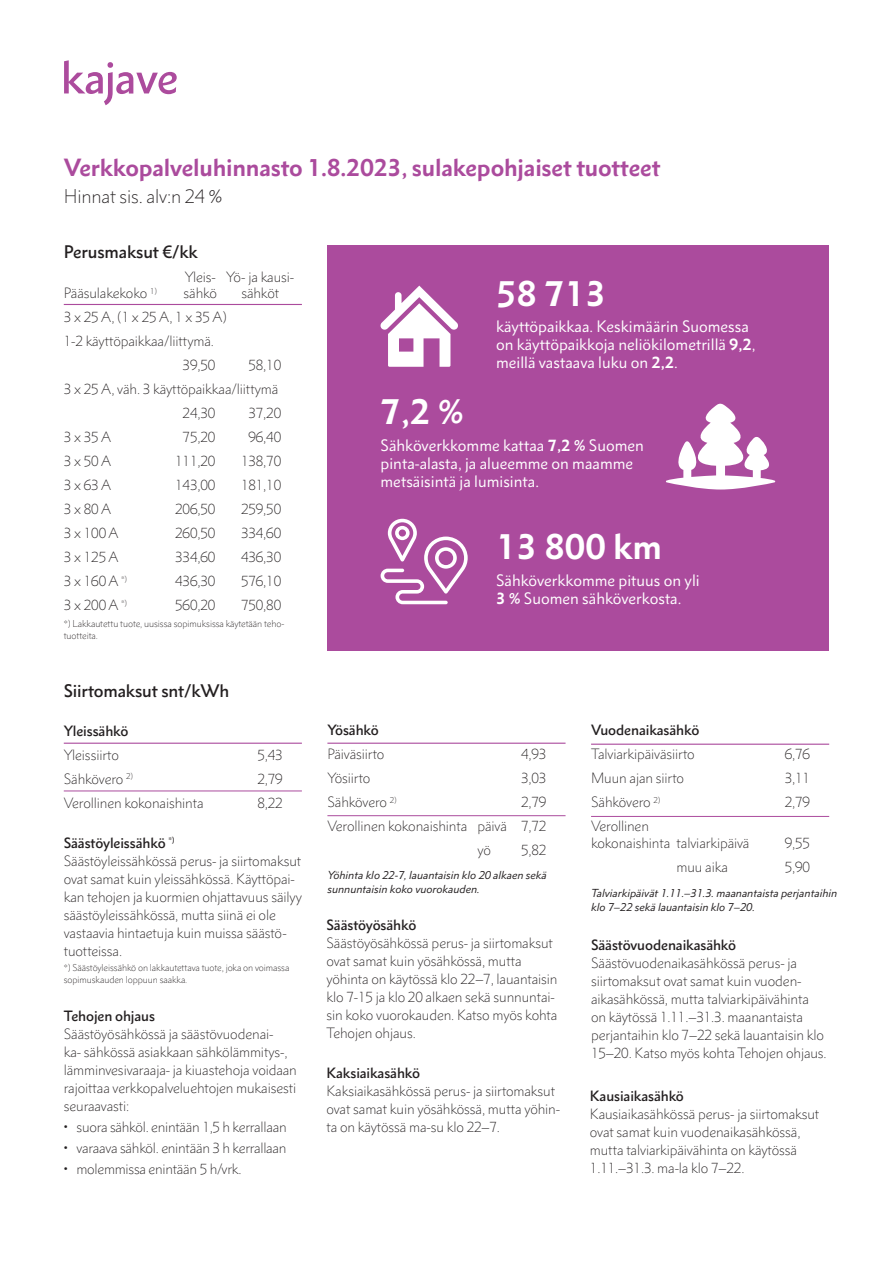
<style>
.page{position:relative;width:893px;height:1263px;background:#fff}
.page>*{position:absolute;margin:0;border:0;box-sizing:border-box;transform-origin:0 0}
.t1{font:700 33px "Metro Nova Pro";color:#fff}
.t2{font:700 22.5px "Metro Nova Pro";letter-spacing:-.01em;color:#ab4b9d}
.t3{font:300 18px "Metro Nova Pro";letter-spacing:-.01em;color:#231f20}
.t4{font:500 16.5px "Metro Nova Pro";letter-spacing:-.01em;color:#231f20}
.t5{font:15px/18px "Metro Nova Pro";color:#fff}
.t6{font:300 13.5px/18px "Metro Nova Pro";letter-spacing:-.01em;color:#231f20}
.t7{font:500 13.5px "Metro Nova Pro";letter-spacing:-.01em;color:#231f20}
.t8{font:italic 10.5px/13.5px "Metro Nova Pro";color:#231f20}
.t9{font:300 9px/12px "Metro Nova Pro";letter-spacing:-.01em;color:#231f20}
.s1{font-weight:700}
</style>
<div class="page">
<div style="left:327px;top:245px;width:501px;height:406px;background:#ab4b9d"></div>
<hr style="left:64px;top:304px;width:238px;height:1px;background:#ab4b9d">
<hr style="left:64px;top:743px;width:238px;height:1px;background:#ab4b9d">
<hr style="left:64px;top:790px;width:238px;height:1px;background:#ab4b9d">
<hr style="left:591px;top:816px;width:238px;height:1px;background:#ab4b9d">
<hr style="left:327px;top:815px;width:239px;height:1px;background:#ab4b9d">
<hr style="left:327px;top:743px;width:239px;height:1px;background:#ab4b9d">
<hr style="left:591px;top:744px;width:238px;height:1px;background:#ab4b9d">
<svg style="left:64px;top:60px;width:113px;height:45px"></svg>
<svg style="left:381px;top:519px;width:87px;height:85px"></svg>
<svg style="left:666px;top:404px;width:109px;height:85px"></svg>
<svg style="left:380px;top:286px;width:78px;height:81px"></svg>
<p class="t2" style="left:64px;top:153px;width:598px">Verkkopalveluhinnasto 1.8.2023, sulakepohjaiset tuotteet</p>
<p class="t3" style="left:64px;top:185px;width:160px">Hinnat sis. alv:n 24 %</p>
<p class="t4" style="left:64px;top:241px;width:136px">Perusmaksut €/kk</p>
<p class="t6" style="left:185px;top:268px;width:111px">Yleis- Yö- ja kausi-</p>
<p class="t6" style="left:64px;top:284px;width:95px">Pääsulakekoko <sup>1)</sup></p>
<p class="t6" style="left:184px;top:284px;width:35px">sähkö</p>
<p class="t6" style="left:241px;top:284px;width:39px">sähköt</p>
<p class="t6" style="left:64px;top:308px;width:165px">3 x 25 A, (1 x 25 A, 1 x 35 A)</p>
<p class="t6" style="left:64px;top:329px;width:153px;line-height:24px;text-align:right">1-2 käyttöpaikkaa/liittymä.<br>39,50</p>
<p class="t6" style="left:248px;top:356px;width:34px">58,10</p>
<p class="t6" style="left:64px;top:380px;width:216px">3 x 25 A, väh. 3 käyttöpaikkaa/liittymä</p>
<p class="t6" style="left:183px;top:404px;width:34px">24,30</p>
<p class="t6" style="left:248px;top:404px;width:34px">37,20</p>
<p class="t6" style="left:64px;top:428px;width:49px">3 x 35 A</p>
<p class="t6" style="left:183px;top:428px;width:34px">75,20</p>
<p class="t6" style="left:248px;top:428px;width:34px">96,40</p>
<p class="t6" style="left:64px;top:452px;width:49px">3 x 50 A</p>
<p class="t6" style="left:175px;top:452px;width:42px">111,20</p>
<p class="t6" style="left:241px;top:452px;width:42px">138,70</p>
<p class="t6" style="left:64px;top:476px;width:49px">3 x 63 A</p>
<p class="t6" style="left:175px;top:476px;width:42px">143,00</p>
<p class="t6" style="left:241px;top:476px;width:42px">181,10</p>
<p class="t6" style="left:64px;top:500px;width:49px">3 x 80 A</p>
<p class="t6" style="left:175px;top:500px;width:42px">206,50</p>
<p class="t6" style="left:241px;top:500px;width:42px">259,50</p>
<p class="t6" style="left:64px;top:524px;width:56px">3 x 100 A</p>
<p class="t6" style="left:175px;top:524px;width:42px">260,50</p>
<p class="t6" style="left:241px;top:524px;width:42px">334,60</p>
<p class="t6" style="left:64px;top:548px;width:56px">3 x 125 A</p>
<p class="t6" style="left:175px;top:548px;width:42px">334,60</p>
<p class="t6" style="left:241px;top:548px;width:42px">436,30</p>
<p class="t6" style="left:64px;top:572px;width:65px">3 x 160 A <sup>*)</sup></p>
<p class="t6" style="left:175px;top:572px;width:42px">436,30</p>
<p class="t6" style="left:241px;top:572px;width:42px">576,10</p>
<p class="t6" style="left:64px;top:596px;width:65px">3 x 200 A <sup>*)</sup></p>
<p class="t6" style="left:175px;top:596px;width:42px">560,20</p>
<p class="t6" style="left:241px;top:596px;width:42px">750,80</p>
<p class="t9" style="left:64px;top:617px;width:222px">*) Lakkautettu tuote, uusissa sopimuksissa käytetään teho&shy;tuotteita.</p>
<p class="t4" style="left:64px;top:680px;width:167px">Siirtomaksut snt/kWh</p>
<p class="t7" style="left:64px;top:722px;width:66px">Yleissähkö</p>
<p class="t6" style="left:64px;top:745px;width:57px">Yleissiirto</p>
<p class="t6" style="left:257px;top:745px;width:27px">5,43</p>
<p class="t6" style="left:64px;top:769px;width:71px">Sähkövero <sup>2)</sup></p>
<p class="t6" style="left:257px;top:769px;width:27px">2,79</p>
<p class="t6" style="left:64px;top:793px;width:141px">Verollinen kokonaishinta</p>
<p class="t6" style="left:257px;top:793px;width:27px">8,22</p>
<p class="t7" style="left:64px;top:834px;width:112px">Säästöyleissähkö <sup>*)</sup></p>
<p class="t6" style="left:64px;top:851px;width:240px">Säästöyleissähkössä perus- ja siirtomaksut ovat samat kuin yleissähkössä. Käyttöpai&shy;kan tehojen ja kuormien ohjattavuus säilyy säästöyleissähkössä, mutta siinä ei ole vastaavia hintaetuja kuin muissa säästö&shy;tuotteissa.</p>
<p class="t9" style="left:64px;top:961px;width:227px">*) Säästöyleissähkö on lakkautettava tuote, joka on voimassa sopimuskauden loppuun saakka.</p>
<p class="t7" style="left:64px;top:1007px;width:93px">Tehojen ohjaus</p>
<p class="t6" style="left:64px;top:1024px;width:235px">Säästöyösähkössä ja säästövuodenai-<br>ka- sähkössä asiakkaan sähkölämmitys-, lämminvesivaraaja- ja kiuastehoja voidaan rajoittaa verkkopalveluehtojen mukaisesti seuraavasti:</p>
<p class="t6" style="left:64px;top:1117px;width:224px">• suora sähköl. enintään 1,5 h kerrallaan</p>
<p class="t6" style="left:64px;top:1138px;width:224px">• varaava sähköl. enintään 3 h kerrallaan</p>
<p class="t6" style="left:64px;top:1159px;width:179px">• molemmissa enintään 5 h/vrk.</p>
<p class="t1" style="left:496px;top:273px;width:111px">58 713</p>
<p class="t1" style="left:381px;top:391px;width:85px">7,2 %</p>
<p class="t5" style="left:496px;top:318px;width:261px">käyttöpaikkaa. Keskimäärin Suomessa on käyttöpaikkoja neliökilometrillä <span class="s1">9,2</span>, meillä vastaava luku on <span class="s1">2,2</span>.</p>
<p class="t5" style="left:381px;top:436px;width:265px">Sähköverkkomme kattaa <span class="s1">7,2 %</span> Suomen pinta-alasta, ja alueemme on maamme metsäisintä ja lumisinta.</p>
<p class="t1" style="left:496px;top:526px;width:168px">13 800 km</p>
<p class="t5" style="left:496px;top:571px;width:205px">Sähköverkkomme pituus on yli<br><span class="s1">3 %</span> Suomen sähköverkosta.</p>
<p class="t7" style="left:327px;top:722px;width:53px">Yösähkö</p>
<p class="t6" style="left:327px;top:745px;width:59px">Päiväsiirto</p>
<p class="t6" style="left:521px;top:745px;width:27px">4,93</p>
<p class="t6" style="left:327px;top:769px;width:44px">Yösiirto</p>
<p class="t6" style="left:521px;top:769px;width:27px">3,03</p>
<p class="t6" style="left:327px;top:793px;width:71px">Sähkövero <sup>2)</sup></p>
<p class="t6" style="left:521px;top:793px;width:27px">2,79</p>
<p class="t6" style="left:327px;top:817px;width:220px">Verollinen kokonaishinta päivä 7,72</p>
<p class="t6" style="left:477px;top:841px;width:15px">yö</p>
<p class="t6" style="left:521px;top:841px;width:27px">5,82</p>
<p class="t8" style="left:327px;top:868px;width:221px">Yöhinta klo 22-7, lauantaisin klo 20 alkaen sekä sunnuntaisin koko vuorokauden.</p>
<p class="t7" style="left:326px;top:916px;width:91px">Säästöyösähkö</p>
<p class="t6" style="left:326px;top:934px;width:228px">Säästöyösähkössä perus- ja siirtomaksut ovat samat kuin yösähkössä, mutta</p>
<p class="t6" style="left:326px;top:970px;width:233px">yöhinta on käytössä klo 22–7, lauantaisin klo 7-15 ja klo 20 alkaen sekä sunnuntai&shy;sin koko vuorokauden. Katso myös kohta Tehojen ohjaus.</p>
<p class="t7" style="left:591px;top:722px;width:110px">Vuodenaikasähkö</p>
<p class="t6" style="left:591px;top:745px;width:105px">Talviarkipäiväsiirto</p>
<p class="t6" style="left:785px;top:745px;width:27px">6,76</p>
<p class="t6" style="left:591px;top:769px;width:95px">Muun ajan siirto</p>
<p class="t6" style="left:785px;top:769px;width:27px">3,11</p>
<p class="t6" style="left:591px;top:793px;width:71px">Sähkövero <sup>2)</sup></p>
<p class="t6" style="left:785px;top:793px;width:27px">2,79</p>
<p class="t6" style="left:591px;top:817px;width:59px">Verollinen</p>
<p class="t6" style="left:591px;top:834px;width:160px">kokonaishinta talviarkipäivä</p>
<p class="t6" style="left:785px;top:834px;width:27px">9,55</p>
<p class="t6" style="left:677px;top:858px;width:53px">muu aika</p>
<p class="t6" style="left:785px;top:858px;width:27px">5,90</p>
<p class="t8" style="left:591px;top:886px;width:248px">Talviarkipäivät 1.11.–31.3. maanantaista perjantaihin klo 7–22 sekä lauantaisin klo 7–20.</p>
<p class="t7" style="left:591px;top:937px;width:147px">Säästövuodenaikasähkö</p>
<p class="t6" style="left:591px;top:954px;width:237px">Säästövuodenaikasähkössä perus- ja siirtomaksut ovat samat kuin vuoden&shy;aikasähkössä, mutta talviarkipäivähinta on käytössä 1.11.–31.3. maanantaista perjantaihin klo 7–22 sekä lauantaisin klo 15–20. Katso myös kohta Tehojen ohjaus.</p>
<p class="t7" style="left:326px;top:1064px;width:95px">Kaksiaikasähkö</p>
<p class="t6" style="left:326px;top:1082px;width:235px">Kaksiaikasähkössä perus- ja siirtomaksut ovat samat kuin yösähkössä, mutta yöhin&shy;ta on käytössä ma-su klo 22–7.</p>
<p class="t7" style="left:590px;top:1087px;width:96px">Kausiaikasähkö</p>
<p class="t6" style="left:590px;top:1105px;width:231px">Kausiaikasähkössä perus- ja siirtomaksut ovat samat kuin vuodenaikasähkössä, mutta talviarkipäivähinta on käytössä 1.11.–31.3. ma-la klo 7–22.</p>
</div>
